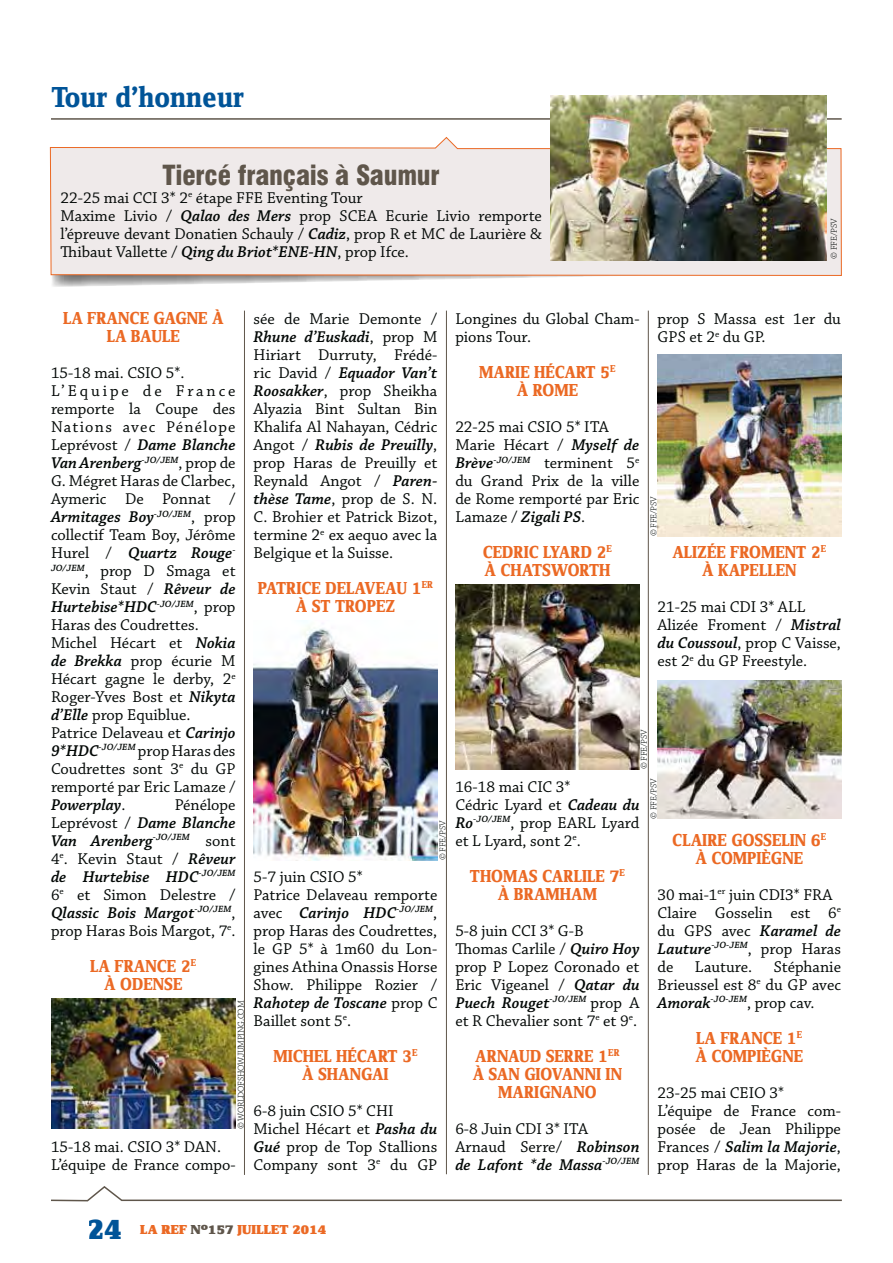
<style>
.page{position:relative;width:893px;height:1263px;background:#fff}
.page>*{position:absolute;margin:0;border:0;box-sizing:border-box;transform-origin:0 0}
.t1{font:30px "Zine Serif Dis Bold Roman Tf";color:#005498}
.t2{font:30px "Zine Serif Dis Black Roman Tf";color:#005498}
.t3{font:900 condensed 27px "Swiss 721 BT";letter-spacing:-.01em;color:#5f564b}
.t4{font:18px/18px "Zine Serif Dis Bold Roman Tf";color:#eb6924;text-align:center}
.t5{font:16.5px/18px "Chaparral Pro";color:#030806}
.t6{font:13.5px "Zine Serif Dis Black Roman Tf";letter-spacing:.01em;color:#eb6924;scale:1.1 1}
.t7{font:300 9px "Chaparral Pro";letter-spacing:-.02em;color:#030806}
.s1{font-weight:600;font-style:italic}
.s2{color:#5f564b}
</style>
<div class="page">
<svg style="left:51px;top:1186px;width:791px;height:16px"></svg>
<hr style="left:51px;top:118px;width:791px;height:2px;background:#5f564b">
<hr style="left:244px;top:311px;width:1px;height:864px;background:#5f564b">
<hr style="left:648px;top:311px;width:1px;height:864px;background:#5f564b">
<hr style="left:446px;top:311px;width:1px;height:863px;background:#5f564b">
<img style="left:51px;top:999px;width:184px;height:129px">
<img style="left:254px;top:626px;width:183px;height:235px">
<img style="left:455px;top:585px;width:184px;height:184px">
<img style="left:657px;top:354px;width:185px;height:183px">
<img style="left:657px;top:680px;width:185px;height:138px">
<img style="left:52px;top:276px;width:540px;height:11px">
<svg style="left:50px;top:136px;width:792px;height:140px;background:#efe7e6"></svg>
<img style="left:550px;top:96px;width:276px;height:164px">
<h1 class="t1" style="left:52px;top:85px;width:194px">Tour d’honneur</h1>
<h2 class="t3" style="left:163px;top:163px;width:279px">Tiercé français à Saumur</h2>
<p class="t5" style="left:61px;top:190px;width:483px">22-25 mai CCI 3* 2<sup>e</sup> étape FFE Eventing Tour<br>Maxime Livio / <span class="s1">Qalao des Mers</span> prop SCEA Ecurie Livio remporte l’épreuve devant Donatien Schauly / <span class="s1">Cadiz</span>, prop R et MC de Laurière &amp; Thibaut Vallette / <span class="s1">Qing du Briot*ENE-HN</span>, prop Ifce.</p>
<p class="t7" style="left:828px;top:259px;width:42px;rotate:-90deg">© FFE/PSV</p>
<p class="t4" style="left:63px;top:310px;width:162px">LA FRANCE GAGNE À<br>LA BAULE</p>
<p class="t5" style="left:51px;top:365px;width:186px">15-18 mai. CSIO 5*.<br>L’Equipe de France remporte la Coupe des<br>Nations avec Pénélope<br>Leprévost / <span class="s1">Dame Blanche<br>Van Arenberg</span><sup>-JO/JEM</sup>, prop de<br>G. Mégret Haras de Clarbec,<br>Aymeric De Ponnat /<br><span class="s1">Armitages Boy</span><sup>-JO/JEM</sup>, prop collectif Team Boy, Jérôme<br>Hurel / <span class="s1">Quartz Rouge</span><sup>-<br>JO/JEM</sup>, prop D Smaga et<br>Kevin Staut / <span class="s1">Rêveur de<br>Hurtebise*HDC</span><sup>-JO/JEM</sup>, prop<br>Haras des Coudrettes.<br>Michel Hécart et <span class="s1">Nokia de Brekka</span> prop écurie M<br>Hécart gagne le derby, 2<sup>e<br></sup>Roger-Yves Bost et <span class="s1">Nikyta d’Elle</span> prop Equiblue.<br>Patrice Delaveau et <span class="s1">Carinjo<br>9*HDC</span><sup>-JO/JEM</sup> prop Haras des<br>Coudrettes sont 3<sup>e</sup> du GP remporté par Eric Lamaze /<br><span class="s1">Powerplay</span>.</p>
<p class="t5" style="left:51px;top:797px;width:186px;text-align:justify;text-indent:124px">Pénélope Leprévost / <span class="s1">Dame Blanche Van Arenberg</span><sup>-JO/JEM</sup> sont 4<sup>e</sup>. Kevin Staut / <span class="s1">Rêveur de Hurtebise HDC</span><sup>-JO/JEM </sup>6<sup>e</sup> et Simon Delestre / <span class="s1">Qlassic Bois Margot</span><sup>-JO/JEM</sup>, prop Haras Bois Margot, 7<sup>e</sup>.</p>
<p class="t4" style="left:90px;top:958px;width:108px">LA FRANCE 2<sup>E<br></sup>À ODENSE</p>
<p class="t7" style="left:236px;top:1129px;width:130px;rotate:-90deg">© WORLDOFSHOWJUMPING.COM</p>
<p class="t5" style="left:51px;top:1139px;width:186px">15-18 mai. CSIO 3* DAN.<br>L’équipe de France compo-</p>
<p class="t5" style="left:254px;top:311px;width:185px;text-align:justify">sée de Marie Demonte / <span class="s1">Rhune d’Euskadi</span>, prop M Hiriart Durruty, Frédé&shy;ric David / <span class="s1">Equador Van’t Roosakker</span>, prop Sheikha Alyazia Bint Sultan Bin Khalifa Al Nahayan, Cédric Angot / <span class="s1">Rubis de Preuilly</span>, prop Haras de Preuilly et Reynald Angot / <span class="s1">Paren&shy;thèse Tame</span>, prop de S. N.<br>C. Brohier et Patrick Bizot, termine 2<sup>e</sup> ex aequo avec la Belgique et la Suisse.</p>
<p class="t4" style="left:258px;top:580px;width:177px">PATRICE DELAVEAU 1<sup>ER<br></sup>À ST TROPEZ</p>
<p class="t7" style="left:437px;top:860px;width:42px;rotate:-90deg">© FFE/PSV</p>
<p class="t5" style="left:254px;top:869px;width:185px">5-7 juin CSIO 5*<br>Patrice Delaveau remporte avec <span class="s1">Carinjo HDC</span><sup>-JO/JEM</sup>, prop Haras des Coudrettes, le GP 5* à 1m60 du Lon&shy;gines Athina Onassis Horse<br>Show. Philippe Rozier /<br><span class="s1">Rahotep de Toscane</span> prop C<br>Baillet sont 5<sup>e</sup>.</p>
<p class="t4" style="left:273px;top:1048px;width:146px">MICHEL HÉCART 3<sup>E<br></sup>À SHANGAI</p>
<p class="t5" style="left:254px;top:1103px;width:185px">6-8 juin CSIO 5* CHI<br>Michel Hécart et <span class="s1">Pasha du<br>Gué</span> prop de Top Stallions<br>Company sont 3<sup>e</sup> du GP</p>
<p class="t5" style="left:455px;top:311px;width:186px">Longines du Global Cham&shy;pions Tour.</p>
<p class="t4" style="left:479px;top:364px;width:138px">MARIE HÉCART 5<sup>E<br></sup>À ROME</p>
<p class="t5" style="left:455px;top:419px;width:186px">22-25 mai CSIO 5* ITA<br>Marie Hécart / <span class="s1">Myself de<br>Brève</span><sup>-JO/JEM</sup> terminent 5<sup>e </sup>du Grand Prix de la ville de Rome remporté par Eric<br>Lamaze / <span class="s1">Zigali PS</span>.</p>
<p class="t4" style="left:483px;top:544px;width:131px;text-align:left">CEDRIC LYARD 2<sup>E<br></sup>À CHATSWORTH</p>
<p class="t5" style="left:657px;top:311px;width:185px">prop S Massa est 1er du<br>GPS et 2<sup>e</sup> du GP.</p>
<p class="t7" style="left:648px;top:536px;width:42px;rotate:-90deg">© FFE/PSV</p>
<p class="t4" style="left:672px;top:544px;width:155px">ALIZÉE FROMENT 2<sup>E<br></sup>À KAPELLEN</p>
<p class="t5" style="left:657px;top:599px;width:185px">21-25 mai CDI 3* ALL<br>Alizée Froment / <span class="s1">Mistral du Coussoul</span>, prop C Vaisse, est 2<sup>e</sup> du GP Freestyle.</p>
<p class="t7" style="left:638px;top:769px;width:42px;rotate:-90deg">© FFE/PSV</p>
<p class="t5" style="left:455px;top:779px;width:186px">16-18 mai CIC 3*<br>Cédric Lyard et <span class="s1">Cadeau du<br>Ro</span><sup>-JO/JEM</sup>, prop EARL Lyard et L Lyard, sont 2<sup>e</sup>.</p>
<p class="t4" style="left:470px;top:868px;width:156px">THOMAS CARLILE 7<sup>E<br></sup>À BRAMHAM</p>
<p class="t5" style="left:455px;top:923px;width:186px">5-8 juin CCI 3* G-B<br>Thomas Carlile / <span class="s1">Quiro Hoy </span>prop P Lopez Coronado et<br>Eric Vigeanel / <span class="s1">Qatar du<br>Puech Rouget</span><sup>-JO/JEM</sup> prop A et R Chevalier sont 7<sup>e</sup> et 9<sup>e</sup>.</p>
<p class="t4" style="left:473px;top:1048px;width:151px">ARNAUD SERRE 1<sup>ER<br></sup>À SAN GIOVANNI IN<br>MARIGNANO</p>
<p class="t5" style="left:455px;top:1121px;width:186px">6-8 Juin CDI 3* ITA<br>Arnaud Serre/ <span class="s1">Robinson de Lafont *de Massa</span><sup>-JO/JEM</sup></p>
<p class="t7" style="left:648px;top:819px;width:42px;rotate:-90deg">© FFE/PSV</p>
<p class="t4" style="left:672px;top:832px;width:155px">CLAIRE GOSSELIN 6<sup>E<br></sup>À COMPIÈGNE</p>
<p class="t5" style="left:657px;top:887px;width:185px">30 mai-1<sup>er</sup> juin CDI3* FRA<br>Claire Gosselin est 6<sup>e </sup>du GPS avec <span class="s1">Karamel de<br>Lauture</span><sup>-JO-JEM</sup>, prop Haras de</p>
<p class="t5" style="left:657px;top:959px;width:185px;text-align:justify;text-indent:116px">Stéphanie Brieussel est 8<sup>e</sup> du GP avec <span class="s1">Amorak</span><sup>-JO-JEM</sup>, prop cav.</p>
<p class="t4" style="left:695px;top:1030px;width:109px;text-align:left">LA FRANCE 1<sup>E<br></sup>À COMPIÈGNE</p>
<p class="t5" style="left:657px;top:1085px;width:185px">23-25 mai CEIO 3*<br>L’équipe de France com&shy;posée de Jean Philippe<br>Frances / <span class="s1">Salim la Majorie</span>, prop Haras de la Majorie,</p>
<p class="t5" style="left:695px;top:959px;width:59px">Lauture.</p>
<h1 class="t2" style="left:88px;top:1219px;width:35px">24</h1>
<p class="t6" style="left:140px;top:1225px;width:171px">LA REF <span class="s2">N°157</span> JUILLET 2014</p>
</div>
